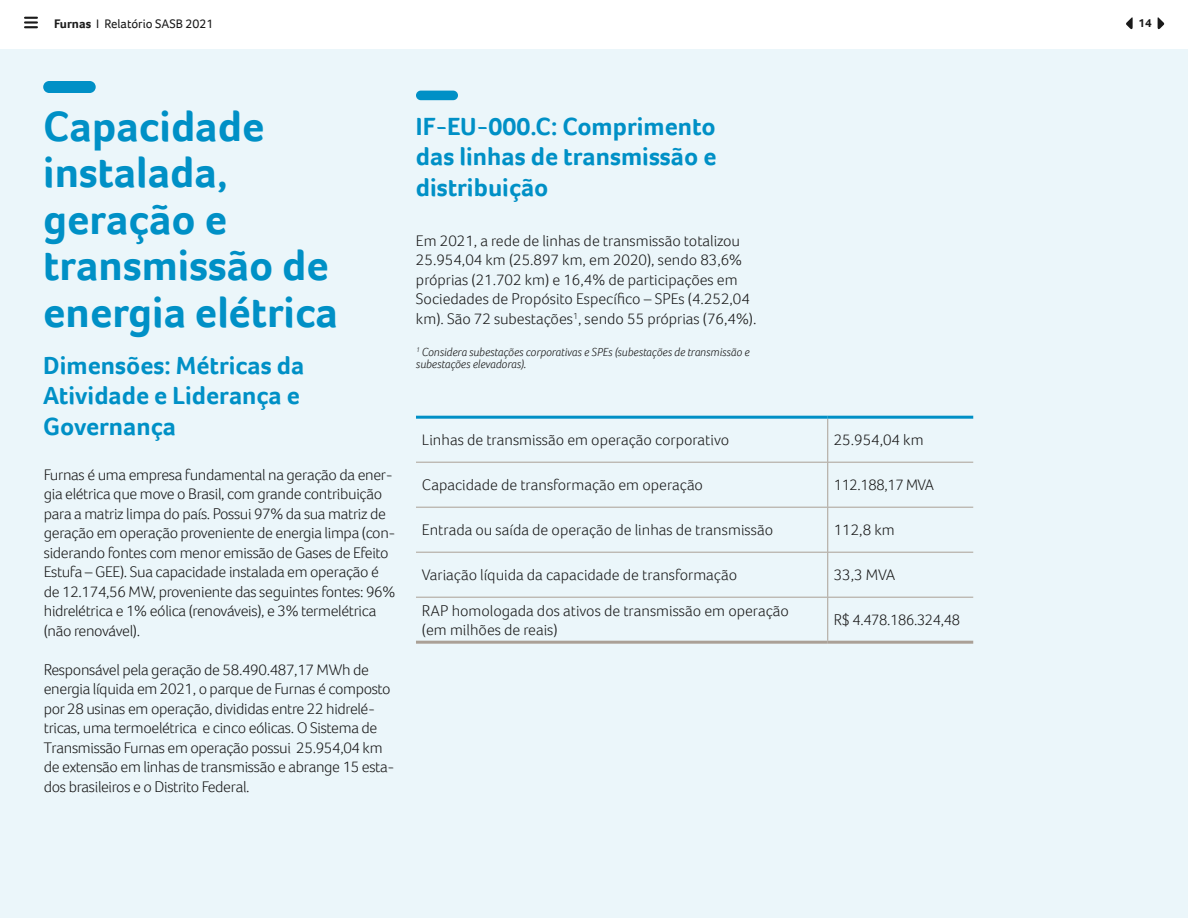
<style>
.page{position:relative;width:1188px;height:918px;background:#ebf6fa}
.page>*{position:absolute;margin:0;border:0;box-sizing:border-box;transform-origin:0 0}
.t1{font:700 43.5px/46.5px "Foco";color:#0090c6}
.t2{font:700 25.5px/30.6px "Foco";color:#0090c6}
.t3{font:300 15.75px/19.5px "Foco";letter-spacing:-.02em;color:#1a1a1a}
.t4{font:300 15.75px/19.5px "Foco";color:#1a1a1a}
.t5{font:12.75px "Foco";color:#1a1a1a}
.t6{font:italic 300 12px/12px "Foco";color:#1a1a1a}
.t7{font:700 12px "Foco";color:#1a1a1a}
.s1{font-weight:700}
</style>
<div class="page">
<div style="left:43px;top:81px;width:53px;height:12px;background:#0090c6;border-radius:6px"></div>
<div style="left:416px;top:91px;width:42px;height:9px;background:#0090c6;border-radius:5px"></div>
<hr style="left:416px;top:462px;width:412px;height:1px;background:#aaa096">
<hr style="left:828px;top:462px;width:145px;height:1px;background:#aaa096">
<hr style="left:827px;top:419px;width:1px;height:43px;background:#aaa096">
<hr style="left:827px;top:463px;width:1px;height:44px;background:#aaa096">
<hr style="left:827px;top:508px;width:1px;height:44px;background:#aaa096">
<hr style="left:827px;top:553px;width:1px;height:44px;background:#aaa096">
<hr style="left:416px;top:507px;width:412px;height:1px;background:#aaa096">
<hr style="left:828px;top:507px;width:145px;height:1px;background:#aaa096">
<hr style="left:416px;top:552px;width:412px;height:1px;background:#aaa096">
<hr style="left:828px;top:552px;width:145px;height:1px;background:#aaa096">
<hr style="left:416px;top:597px;width:412px;height:1px;background:#aaa096">
<hr style="left:828px;top:597px;width:145px;height:1px;background:#aaa096">
<hr style="left:827px;top:598px;width:1px;height:43px;background:#aaa096">
<hr style="left:416px;top:416px;width:412px;height:3px;background:#0090c6">
<hr style="left:828px;top:416px;width:145px;height:3px;background:#0090c6">
<hr style="left:416px;top:641px;width:412px;height:3px;background:#aaa096">
<hr style="left:828px;top:641px;width:145px;height:3px;background:#aaa096">
<div style="left:0;top:0;width:1188px;height:49px;background:#fff"></div>
<svg style="left:25px;top:17px;width:12px;height:11px"></svg>
<svg style="left:1126px;top:17px;width:7px;height:13px"></svg>
<svg style="left:1158px;top:17px;width:6px;height:13px"></svg>
<p class="t5" style="left:54px;top:15px;width:161px"><span class="s1">Furnas</span> I Relatório SASB 2021</p>
<p class="t7" style="left:1139px;top:15px;width:15px">14</p>
<h1 class="t1" style="left:43px;top:103px;width:296px">Capacidade instalada, geração e transmissão de energia elétrica</h1>
<h2 class="t2" style="left:43px;top:349px;width:263px">Dimensões: Métricas da<br>Atividade e Liderança e<br>Governança</h2>
<p class="t3" style="left:44px;top:465px;width:353px">Furnas é uma empresa fundamental na geração da ener&shy;gia elétrica que move o Brasil, com grande contribuição para a matriz limpa do país. Possui 97% da sua matriz de geração em operação proveniente de energia limpa (con&shy;siderando fontes com menor emissão de Gases de Efeito Estufa – GEE). Sua capacidade instalada em operação é de 12.174,56 MW, proveniente das seguintes fontes: 96% hidrelétrica e 1% eólica (renováveis), e 3% termelétrica (não renovável).</p>
<p class="t3" style="left:44px;top:660px;width:352px">Responsável pela geração de 58.490.487,17 MWh de energia líquida em 2021, o parque de Furnas é composto por 28 usinas em operação, divididas entre 22 hidrelé&shy;tricas, uma termoelétrica e cinco eólicas. O Sistema de Transmissão Furnas em operação possui 25.954,04 km de extensão em linhas de transmissão e abrange 15 esta&shy;dos brasileiros e o Distrito Federal.</p>
<h2 class="t2" style="left:416px;top:111px;width:302px;text-align:justify">IF-EU-000.C: Comprimento das linhas de transmissão e distribuição</h2>
<p class="t4" style="left:416px;top:231px;width:342px">Em 2021, a rede de linhas de transmissão totalizou 25.954,04 km (25.897 km, em 2020), sendo 83,6% próprias (21.702 km) e 16,4% de participações em Sociedades de Propósito Específico – SPEs (4.252,04 km). São 72 subestações<sup>1</sup>, sendo 55 próprias (76,4%).</p>
<p class="t6" style="left:416px;top:345px;width:335px"><sup>1</sup> Considera subestações corporativas e SPEs (subestações de transmissão e subestações elevadoras).</p>
<p class="t4" style="left:422px;top:430px;width:309px">Linhas de transmissão em operação corporativo</p>
<p class="t3" style="left:834px;top:430px;width:91px">25.954,04 km</p>
<p class="t4" style="left:422px;top:475px;width:283px">Capacidade de transformação em operação</p>
<p class="t3" style="left:834px;top:475px;width:102px">112.188,17 MVA</p>
<p class="t4" style="left:422px;top:520px;width:353px">Entrada ou saída de operação de linhas de transmissão</p>
<p class="t3" style="left:834px;top:520px;width:62px">112,8 km</p>
<p class="t4" style="left:422px;top:565px;width:317px">Variação líquida da capacidade de transformação</p>
<p class="t3" style="left:834px;top:565px;width:63px">33,3 MVA</p>
<p class="t4" style="left:422px;top:601px;width:369px;line-height:18.9px">RAP homologada dos ativos de transmissão em operação (em milhões de reais)</p>
<p class="t3" style="left:834px;top:610px;width:128px">R$ 4.478.186.324,48</p>
</div>
